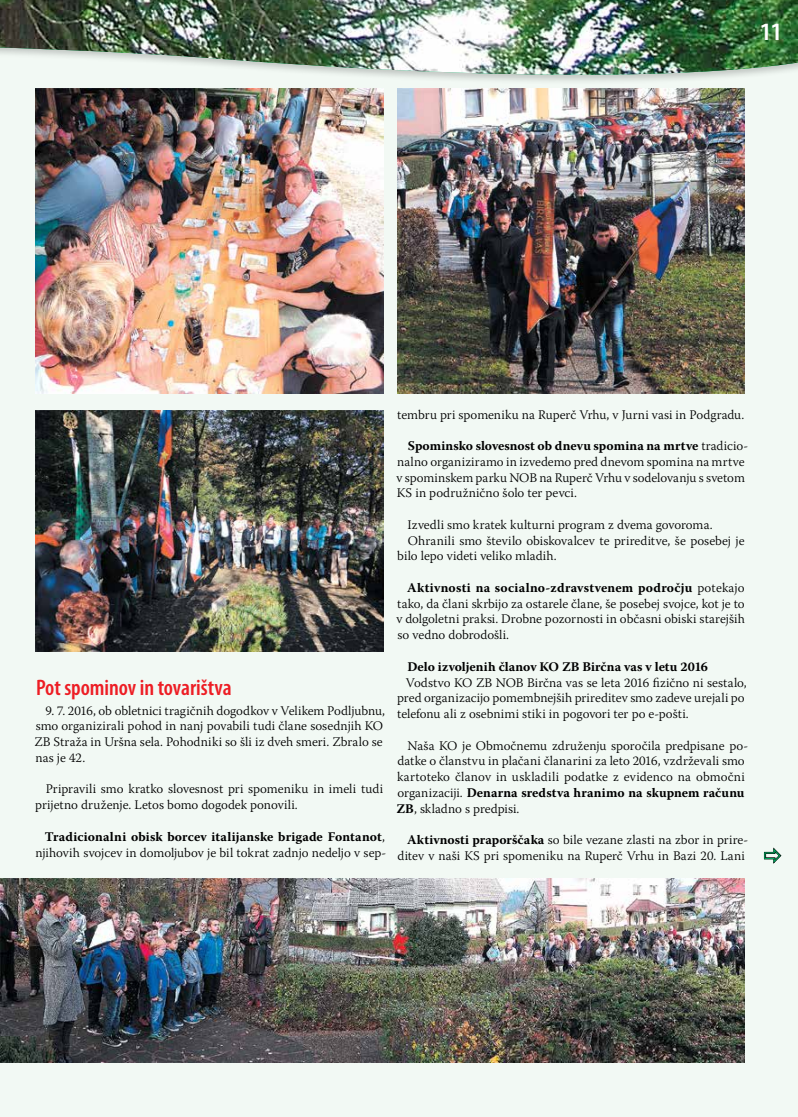
<style>
.page{position:relative;width:798px;height:1117px;background:#fff}
.page>*{position:absolute;margin:0;border:0;box-sizing:border-box;transform-origin:0 0}
.t1{font:600 25px "Myriad Pro";color:#fff}
.t2{font:600 condensed 22.5px "Myriad Pro";letter-spacing:-.005em;color:#ed1d24}
.t3{font:300 13.12px/15.8px "Warnock Pro";letter-spacing:.005em;color:#000}
.t4{font:700 13.12px "Warnock Pro";color:#000}
.s1{font-weight:700}
</style>
<div class="page">
<div style="left:1px;top:94px;width:796px;height:1022px;background:#f2f9f4"></div>
<svg style="left:0;top:94px;width:1px;height:1022px"></svg>
<svg style="left:0;top:76px;width:797px;height:18px;fill:#f2f9f4"></svg>
<img style="left:0;top:0;width:797px;height:76px">
<img style="left:35px;top:89px;width:348px;height:304px">
<img style="left:35px;top:410px;width:348px;height:241px">
<img style="left:397px;top:89px;width:347px;height:304px">
<img style="left:1px;top:878px;width:743px;height:184px">
<svg style="left:763px;top:847px;width:18px;height:16px"></svg>
<h1 class="t1" style="left:758px;top:16px;width:26px">11</h1>
<h2 class="t2" style="left:36px;top:673px;width:197px">Pot spominov in tovarištva</h2>
<p class="t3" style="left:34px;top:702px;width:352px;text-indent:11px">9. 7. 2016, ob obletnici tragičnih dogodkov v Velikem Podljubnu, smo organizirali pohod in nanj povabili tudi člane sosednjih KO ZB Straža in Uršna sela. Pohodniki so šli iz dveh smeri. Zbralo se nas je 42.</p>
<p class="t3" style="left:35px;top:780px;width:349px;text-indent:10px">Pripravili smo kratko slovesnost pri spomeniku in imeli tudi prijetno druženje. Letos bomo dogodek ponovili.</p>
<p class="t3" style="left:35px;top:828px;width:352px;text-align:right"><span class="s1">Tradicionalni obisk borcev italijanske brigade Fontanot</span>, njihovih svojcev in domoljubov je bil tokrat zadnjo nedeljo v sep-</p>
<p class="t3" style="left:397px;top:406px;width:348px">tembru pri spomeniku na Ruperč Vrhu, v Jurni vasi in Podgradu.</p>
<p class="t3" style="left:396px;top:437px;width:353px;text-indent:11px"><span class="s1">Spominsko slovesnost ob dnevu spomina na mrtve</span> tradicio&shy;nalno organiziramo in izvedemo pred dnevom spomina na mrtve v spominskem parku NOB na Ruperč Vrhu v sodelovanju s svetom KS in podružnično šolo ter pevci.</p>
<p class="t3" style="left:407px;top:516px;width:306px">Izvedli smo kratek kulturni program z dvema govoroma.</p>
<p class="t3" style="left:408px;top:532px;width:338px">Ohranili smo število obiskovalcev te prireditve, še posebej je</p>
<p class="t3" style="left:397px;top:548px;width:161px">bilo lepo videti veliko mladih.</p>
<p class="t3" style="left:396px;top:579px;width:350px;text-align:justify;text-indent:11px"><span class="s1">Aktivnosti na socialno-zdravstvenem področju</span> potekajo tako, da člani skrbijo za ostarele člane, še posebej svojce, kot je to v dolgoletni praksi. Drobne pozornosti in občasni obiski starejših so vedno dobrodošli.</p>
<p class="t4" style="left:407px;top:658px;width:302px">Delo izvoljenih članov KO ZB Birčna vas v letu 2016</p>
<p class="t3" style="left:397px;top:674px;width:351px;text-indent:9px">Vodstvo KO ZB NOB Birčna vas se leta 2016 fizično ni sestalo, pred organizacijo pomembnejših prireditev smo zadeve urejali po telefonu ali z osebnimi stiki in pogovori ter po e-pošti.</p>
<p class="t3" style="left:396px;top:737px;width:353px;text-indent:11px">Naša KO je Območnemu združenju sporočila predpisane po&shy;datke o članstvu in plačani članarini za leto 2016, vzdrževali smo kartoteko članov in uskladili podatke z evidenco na območni organizaciji. <span class="s1">Denarna sredstva hranimo na skupnem računu ZB</span>, skladno s predpisi.</p>
<p class="t3" style="left:397px;top:831px;width:352px;text-align:right"><span class="s1">Aktivnosti praporščaka</span> so bile vezane zlasti na zbor in prire&shy;ditev v naši KS pri spomeniku na Ruperč Vrhu in Bazi 20. Lani</p>
</div>
